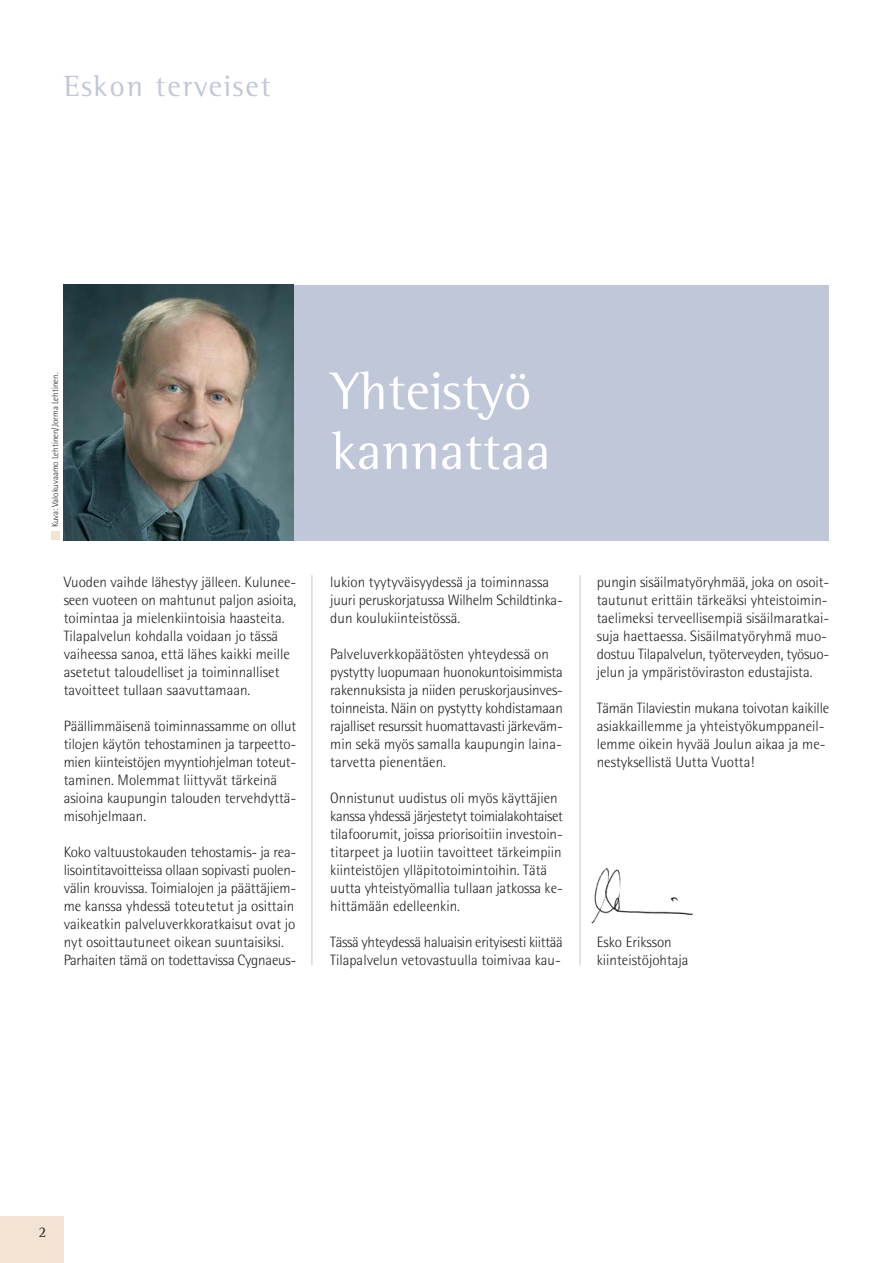
<style>
.page{position:relative;width:893px;height:1263px;background:#fff}
.page>*{position:absolute;margin:0;border:0;box-sizing:border-box;transform-origin:0 0}
.t1{font:54px/60px "Rotis Semi Serif";color:#fff}
.t2{font:30px "Rotis Semi Serif";letter-spacing:.065em;color:#bfc7d8}
.t3{font:300 15px/18px "Rotis Semi Sans";color:#231f20}
.t4{font:300 15px/18px "Rotis Semi Sans";letter-spacing:-.02em;color:#231f20}
.t5{font:15px "Rotis Semi Serif";color:#231f20}
.t6{font:300 9px "Rotis Semi Sans";color:#231f20}
</style>
<div class="page">
<div style="left:64px;top:285px;width:765px;height:255px;background:#bfc7d8"></div>
<img style="left:64px;top:285px;width:229px;height:255px">
<img style="left:591px;top:868px;width:102px;height:56px">
<div style="left:0;top:1216px;width:64px;height:47px;background:#f2e3d3"></div>
<hr style="left:312px;top:575px;width:1px;height:390px;background:#bfc7d8">
<hr style="left:580px;top:575px;width:1px;height:390px;background:#bfc7d8">
<div style="left:51px;top:532px;width:9px;height:8px;background:#f2e3d3"></div>
<h2 class="t2" style="left:64px;top:75px;width:208px">Eskon terveiset</h2>
<p class="t6" style="left:52px;top:527px;width:156px;rotate:-90deg">Kuva: Valokuvaamo Lehtinen/Jorma Lehtinen.</p>
<p class="t3" style="left:64px;top:575px;width:234px">Vuoden vaihde lähestyy jälleen. Kulunee&shy;seen vuoteen on mahtunut paljon asioita, toimintaa ja mielenkiintoisia haasteita.<br>Tilapalvelun kohdalla voidaan jo tässä vaiheessa sanoa, että lähes kaikki meille asetetut taloudelliset ja toiminnalliset tavoitteet tullaan saavuttamaan.</p>
<p class="t3" style="left:64px;top:719px;width:234px">Päällimmäisenä toiminnassamme on ollut tilojen käytön tehostaminen ja tarpeetto&shy;mien kiinteistöjen myyntiohjelman toteut&shy;taminen. Molemmat liittyvät tärkeinä asioina kaupungin talouden tervehdyttä&shy;misohjelmaan.</p>
<p class="t3" style="left:64px;top:845px;width:234px">Koko valtuustokauden tehostamis- ja rea&shy;lisointitavoitteissa ollaan sopivasti puolen&shy;välin krouvissa. Toimialojen ja päättäjiem&shy;me kanssa yhdessä toteutetut ja osittain vaikeatkin palveluverkkoratkaisut ovat jo nyt osoittautuneet oikean suuntaisiksi.<br>Parhaiten tämä on todettavissa Cygnaeus-</p>
<h1 class="t1" style="left:332px;top:366px;width:220px">Yhteistyö kannattaa</h1>
<p class="t3" style="left:330px;top:575px;width:234px">lukion tyytyväisyydessä ja toiminnassa juuri peruskorjatussa Wilhelm Schildtinka&shy;dun koulukiinteistössä.</p>
<p class="t3" style="left:330px;top:647px;width:234px">Palveluverkkopäätösten yhteydessä on pystytty luopumaan huonokuntoisimmista rakennuksista ja niiden peruskorjausinves&shy;toinneista. Näin on pystytty kohdistamaan rajalliset resurssit huomattavasti järkeväm&shy;min sekä myös samalla kaupungin laina&shy;tarvetta pienentäen.</p>
<p class="t3" style="left:330px;top:791px;width:234px">Onnistunut uudistus oli myös käyttäjien kanssa yhdessä järjestetyt toimialakohtaiset tilafoorumit, joissa priorisoitiin investoin&shy;titarpeet ja luotiin tavoitteet tärkeimpiin kiinteistöjen ylläpitotoimintoihin. Tätä uutta yhteistyömallia tullaan jatkossa ke&shy;hittämään edelleenkin.</p>
<p class="t4" style="left:330px;top:935px;width:234px">Tässä yhteydessä haluaisin erityisesti kiittää<br>Tilapalvelun vetovastuulla toimivaa kau-</p>
<p class="t3" style="left:597px;top:575px;width:234px">pungin sisäilmatyöryhmää, joka on osoit&shy;tautunut erittäin tärkeäksi yhteistoimin&shy;taelimeksi terveellisempiä sisäilmaratkai&shy;suja haettaessa. Sisäilmatyöryhmä muo&shy;dostuu Tilapalvelun, työterveyden, työsuo&shy;jelun ja ympäristöviraston edustajista.</p>
<p class="t3" style="left:597px;top:701px;width:234px">Tämän Tilaviestin mukana toivotan kaikille asiakkaillemme ja yhteistyökumppaneil&shy;lemme oikein hyvää Joulun aikaa ja me&shy;nestyksellistä Uutta Vuotta!</p>
<p class="t3" style="left:597px;top:935px;width:93px">Esko Eriksson kiinteistöjohtaja</p>
<p class="t5" style="left:39px;top:1226px;width:9px">2</p>
</div>
